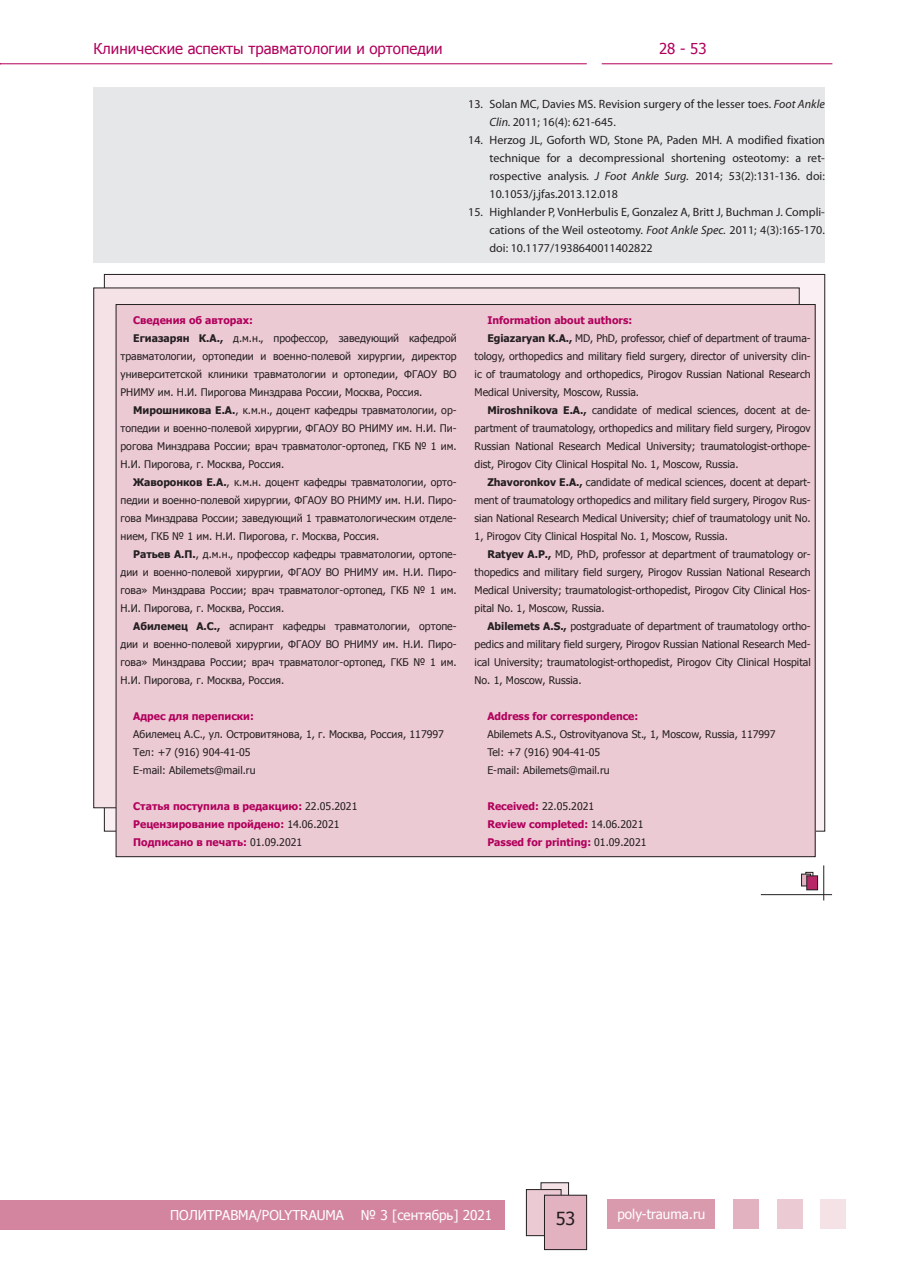
<style>
.page{position:relative;width:910px;height:1280px;background:#fff}
.page>*{position:absolute;margin:0;border:0;box-sizing:border-box;transform-origin:0 0}
.t1{font:18px "Tahoma";color:#231f20}
.t2{font:15px "Tahoma";color:#b1015c}
.t3{font:13.5px "Tahoma";color:#fff}
.t4{font:12px/18px "Myriad Pro";color:#231f20;text-align:justify}
.t5{font:10.5px/18px "Tahoma";color:#231f20}
.t6{font:700 10.5px/18px "Tahoma";color:#b1015c}
.s1{font-style:italic}
.s2{font-weight:700}
.s3{font-weight:400;color:#231f20}
</style>
<div class="page">
<div style="left:607px;top:1198px;width:107px;height:30px;background:#da9aae"></div>
<div style="left:733px;top:1198px;width:26px;height:30px;background:#e3b2c1"></div>
<div style="left:777px;top:1198px;width:26px;height:30px;background:#eccad4"></div>
<div style="left:821px;top:1198px;width:25px;height:30px;background:#f5e2e7"></div>
<div style="left:0;top:1200px;width:505px;height:29px;background:#d3859f"></div>
<div style="left:541px;top:1183px;width:28px;height:36px;background:#f5e2e7"></div>
<div style="left:541px;top:1182px;width:28px;height:37px;border:1px solid #231f20"></div>
<div style="left:526px;top:1189px;width:35px;height:47px;background:#eccad4"></div>
<div style="left:526px;top:1189px;width:35px;height:47px;border:1px solid #231f20"></div>
<div style="left:544px;top:1195px;width:43px;height:54px;background:#e3b2c1"></div>
<div style="left:544px;top:1195px;width:43px;height:55px;border:1px solid #231f20"></div>
<hr style="left:0;top:63px;width:587px;height:1px;background:#b1015c">
<hr style="left:602px;top:63px;width:230px;height:1px;background:#b1015c">
<div style="left:806px;top:872px;width:7px;height:10px;background:#231f20"></div>
<div style="left:806px;top:872px;width:7px;height:10px;border:1px solid #231f20"></div>
<svg style="left:803px;top:876px;width:4px;height:8px"></svg>
<div style="left:801px;top:874px;width:9px;height:12px;border:1px solid #231f20"></div>
<div style="left:807px;top:876px;width:11px;height:14px;background:#b82768"></div>
<div style="left:807px;top:876px;width:11px;height:14px;border:1px solid #231f20"></div>
<hr style="left:761px;top:894px;width:71px;height:1px;background:#231f20">
<hr style="left:823px;top:865px;width:1px;height:35px;background:#231f20">
<div style="left:104px;top:274px;width:721px;height:557px;background:linear-gradient(to right,#faf0f3,#faf0f3)"></div>
<div style="left:94px;top:288px;width:705px;height:520px;background:#f5e2e7"></div>
<div style="left:116px;top:304px;width:699px;height:553px;background:#eccad4"></div>
<div style="left:94px;top:87px;width:731px;height:176px;background:#e6e7e9"></div>
<h2 class="t2" style="left:94px;top:38px;width:351px">Клинические аспекты травматологии и ортопедии</h2>
<h2 class="t2" style="left:659px;top:38px;width:49px">28 - 53</h2>
<p class="t4" style="left:489px;top:95px;width:337px;text-indent:-21px">13. Solan MC, Davies MS. Revision surgery of the lesser toes<span class="s1">. Foot Ankle<br>Clin.</span> 2011; 16(4): 621-645.</p>
<p class="t4" style="left:489px;top:131px;width:337px;text-indent:-21px">14. Herzog JL, Goforth WD, Stone PA, Paden MH. A modified fixation technique for a decompressional shortening osteotomy: a ret&shy;rospective analysis<span class="s1">. J Foot Ankle Surg.</span> 2014; 53(2):131-136. doi:<br>10.1053/j.jfas.2013.12.018</p>
<p class="t4" style="left:489px;top:203px;width:337px;text-indent:-21px">15. Highlander P, VonHerbulis E, Gonzalez A, Britt J, Buchman J. Compli&shy;cations of the Weil osteotomy. <span class="s1">Foot Ankle Spec.</span> 2011; 4(3):165-170. doi: 10.1177/1938640011402822</p>
<p class="t6" style="left:133px;top:311px;width:121px">Сведения об авторах:</p>
<p class="t5" style="left:133px;top:329px;width:325px"><span class="s2">Егиазарян К.А.,</span> д.м.н., профессор, заведующий кафедрой</p>
<p class="t5" style="left:120px;top:347px;width:338px">травматологии, ортопедии и военно-полевой хирургии, директор</p>
<p class="t5" style="left:120px;top:365px;width:338px">университетской клиники травматологии и ортопедии, ФГАОУ ВО</p>
<p class="t5" style="left:120px;top:383px;width:303px">РНИМУ им. Н.И. Пирогова Минздрава России, Москва, Россия.</p>
<p class="t5" style="left:133px;top:401px;width:325px"><span class="s2">Мирошникова Е.А.</span>, к.м.н., доцент кафедры травматологии, ор-</p>
<p class="t5" style="left:121px;top:419px;width:338px">топедии и военно-полевой хирургии, ФГАОУ ВО РНИМУ им. Н.И. Пи-</p>
<p class="t5" style="left:121px;top:437px;width:338px">рогова Минздрава России; врач травматолог-ортопед, ГКБ № 1 им.</p>
<p class="t5" style="left:121px;top:455px;width:165px">Н.И. Пирогова, г. Москва, Россия.</p>
<p class="t5" style="left:133px;top:473px;width:325px"><span class="s2">Жаворонков Е.А.</span>, к.м.н. доцент кафедры травматологии, орто-</p>
<p class="t5" style="left:121px;top:491px;width:338px">педии и военно-полевой хирургии, ФГАОУ ВО РНИМУ им. Н.И. Пиро-</p>
<p class="t5" style="left:121px;top:509px;width:338px">гова Минздрава России; заведующий 1 травматологическим отделе-</p>
<p class="t5" style="left:121px;top:527px;width:260px">нием, ГКБ № 1 им. Н.И. Пирогова, г. Москва, Россия.</p>
<p class="t5" style="left:133px;top:545px;width:325px"><span class="s2">Ратьев А.П.</span>, д.м.н., профессор кафедры травматологии, ортопе-</p>
<p class="t5" style="left:121px;top:563px;width:338px">дии и военно-полевой хирургии, ФГАОУ ВО РНИМУ им. Н.И. Пиро-</p>
<p class="t5" style="left:121px;top:581px;width:338px">гова» Минздрава России; врач травматолог-ортопед, ГКБ № 1 им.</p>
<p class="t5" style="left:121px;top:599px;width:165px">Н.И. Пирогова, г. Москва, Россия.</p>
<p class="t5" style="left:133px;top:617px;width:325px"><span class="s2">Абилемец А.С.,</span> аспирант кафедры травматологии, ортопе-</p>
<p class="t5" style="left:121px;top:635px;width:338px">дии и военно-полевой хирургии, ФГАОУ ВО РНИМУ им. Н.И. Пиро-</p>
<p class="t5" style="left:121px;top:653px;width:338px">гова» Минздрава России; врач травматолог-ортопед, ГКБ № 1 им.</p>
<p class="t5" style="left:121px;top:671px;width:165px">Н.И. Пирогова, г. Москва, Россия.</p>
<p class="t6" style="left:133px;top:706px;width:122px">Адрес для переписки:</p>
<p class="t5" style="left:133px;top:725px;width:312px">Абилемец А.С., ул. Островитянова, 1, г. Москва, Россия, 117997<br>Тел: +7 (916) 904-41-05<br>Е-mail: Abilemets@mail.ru</p>
<p class="t6" style="left:133px;top:796px;width:226px">Статья поступила в редакцию: <span class="s3">22.05.2021<br></span>Рецензирование пройдено: <span class="s3">14.06.2021<br></span>Подписано в печать: <span class="s3">01.09.2021</span></p>
<p class="t6" style="left:487px;top:310px;width:146px">Information about authors:</p>
<p class="t5" style="left:487px;top:329px;width:325px"><span class="s2">Egiazaryan K.A.,</span> MD, PhD, professor, chief of department of trauma-</p>
<p class="t5" style="left:475px;top:347px;width:338px">tology, orthopedics and military field surgery, director of university clin-</p>
<p class="t5" style="left:475px;top:365px;width:338px">ic of traumatology and orthopedics, Pirogov Russian National Research</p>
<p class="t5" style="left:475px;top:383px;width:166px">Medical University, Moscow, Russia.</p>
<p class="t5" style="left:487px;top:401px;width:325px"><span class="s2">Miroshnikova E.A.,</span> candidate of medical sciences, docent at de-</p>
<p class="t5" style="left:475px;top:419px;width:338px">partment of traumatology, orthopedics and military field surgery, Pirogov</p>
<p class="t5" style="left:475px;top:437px;width:338px">Russian National Research Medical University; traumatologist-orthope-</p>
<p class="t5" style="left:475px;top:455px;width:265px">dist, Pirogov City Clinical Hospital No. 1, Moscow, Russia.</p>
<p class="t5" style="left:487px;top:473px;width:325px"><span class="s2">Zhavoronkov E.A.,</span> candidate of medical sciences, docent at depart-</p>
<p class="t5" style="left:475px;top:491px;width:338px">ment of traumatology orthopedics and military field surgery, Pirogov Rus-</p>
<p class="t5" style="left:475px;top:509px;width:338px">sian National Research Medical University; chief of traumatology unit No.</p>
<p class="t5" style="left:475px;top:527px;width:255px">1, Pirogov City Clinical Hospital No. 1, Moscow, Russia.</p>
<p class="t5" style="left:487px;top:545px;width:325px"><span class="s2">Ratyev A.P.,</span> MD, PhD, professor at department of traumatology or-</p>
<p class="t5" style="left:475px;top:563px;width:338px">thopedics and military field surgery, Pirogov Russian National Research</p>
<p class="t5" style="left:475px;top:581px;width:338px">Medical University; traumatologist-orthopedist, Pirogov City Clinical Hos-</p>
<p class="t5" style="left:475px;top:599px;width:131px">pital No. 1, Moscow, Russia.</p>
<p class="t5" style="left:487px;top:617px;width:325px"><span class="s2">Abilemets A.S.,</span> postgraduate of department of traumatology ortho-</p>
<p class="t5" style="left:475px;top:635px;width:338px">pedics and military field surgery, Pirogov Russian National Research Med-</p>
<p class="t5" style="left:475px;top:653px;width:338px">ical University; traumatologist-orthopedist, Pirogov City Clinical Hospital</p>
<p class="t5" style="left:475px;top:671px;width:108px">No. 1, Moscow, Russia.</p>
<p class="t6" style="left:487px;top:706px;width:152px">Address for correspondence:</p>
<p class="t5" style="left:487px;top:725px;width:290px">Abilemets A.S., Ostrovityanova St., 1, Moscow, Russia, 117997<br>Tel: +7 (916) 904-41-05<br>Е-mail: Abilemets@mail.ru</p>
<p class="t6" style="left:487px;top:796px;width:161px">Received: <span class="s3">22.05.2021<br></span>Review completed: <span class="s3">14.06.2021<br></span>Passed for printing: <span class="s3">01.09.2021</span></p>
<p class="t3" style="left:170px;top:1206px;width:176px">ПОЛИТРАВМА/POLYTRAUMA</p>
<p class="t3" style="left:361px;top:1206px;width:133px">№ 3 [сентябрь] 2021</p>
<h1 class="t1" style="left:556px;top:1206px;width:21px">53</h1>
<p class="t3" style="left:617px;top:1205px;width:89px">poly-trauma.ru</p>
</div>
